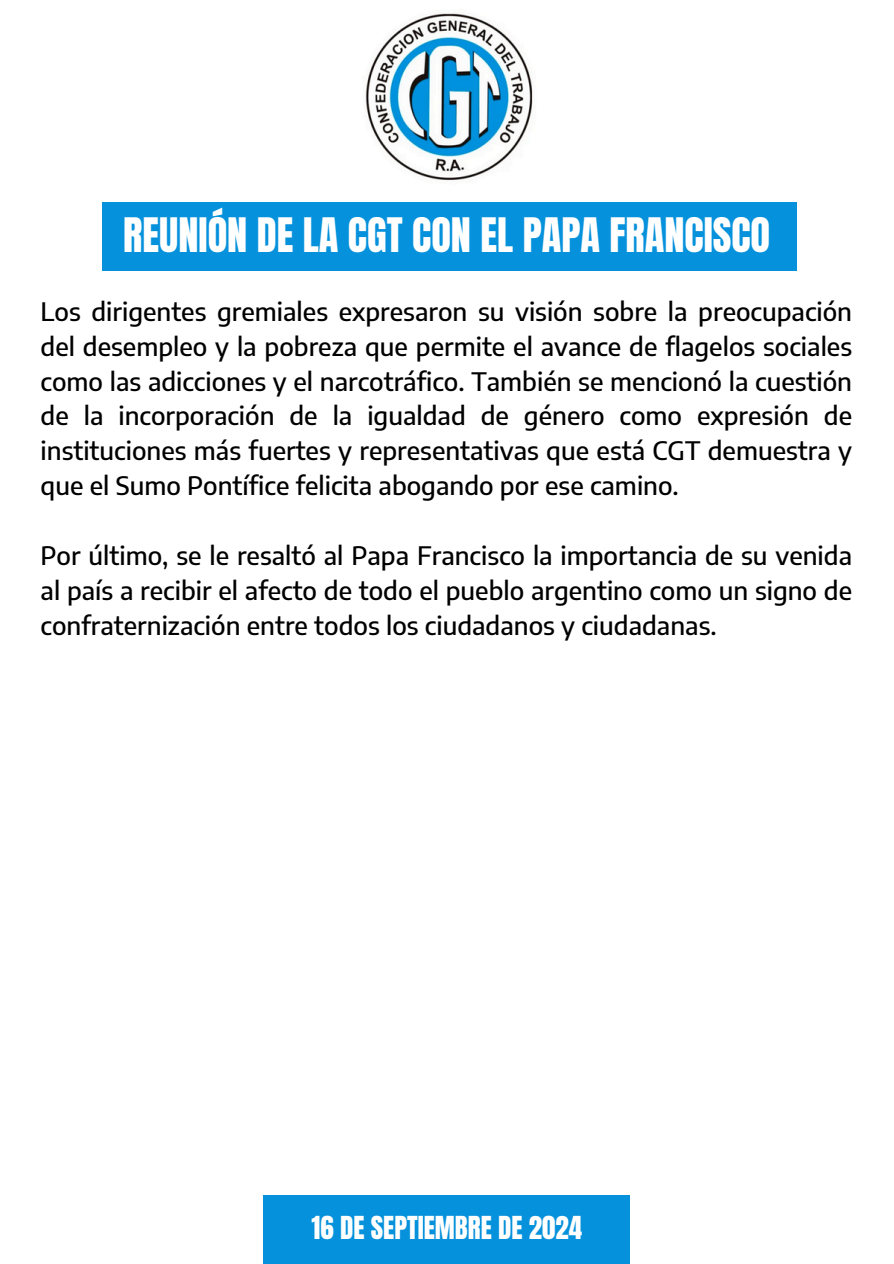
<style>
.page{position:relative;width:894px;height:1264px;background:#fff}
.page>*{position:absolute;margin:0;border:0;box-sizing:border-box;transform-origin:0 0}
.t1{font:40.35px "Anton";color:#fff}
.t2{font:26.85px "Anton";color:#fff}
.t3{font:500 25.5px/34.8px "Encode Sans";color:#000;text-align:justify}
</style>
<div class="page">
<div style="left:102px;top:202px;width:694px;height:68px;background:#0591db"></div>
<div style="left:264px;top:1195px;width:365px;height:68px;background:#0591db"></div>
<img style="left:365px;top:13px;width:168px;height:168px">
<p class="t1" style="left:123px;top:206px;width:648px">REUNIÓN DE LA CGT CON EL PAPA FRANCISCO</p>
<p class="t3" style="left:41px;top:293px;width:812px">Los dirigentes gremiales expresaron su visión sobre la preocupación del desempleo y la pobreza que permite el avance de flagelos sociales como las adicciones y el narcotráfico. También se mencionó la cuestión de la incorporación de la igualdad de género como expresión de instituciones más fuertes y representativas que está CGT demuestra y que el Sumo Pontífice felicita abogando por ese camino.</p>
<h1 class="t3" style="left:41px;top:537px;width:812px">Por último, se le resaltó al Papa Francisco la importancia de su venida al país a recibir el afecto de todo el pueblo argentino como un signo de confraternización entre todos los ciudadanos y ciudadanas.</h1>
<h2 class="t2" style="left:311px;top:1208px;width:272px">16 DE SEPTIEMBRE DE 2024</h2>
</div>
